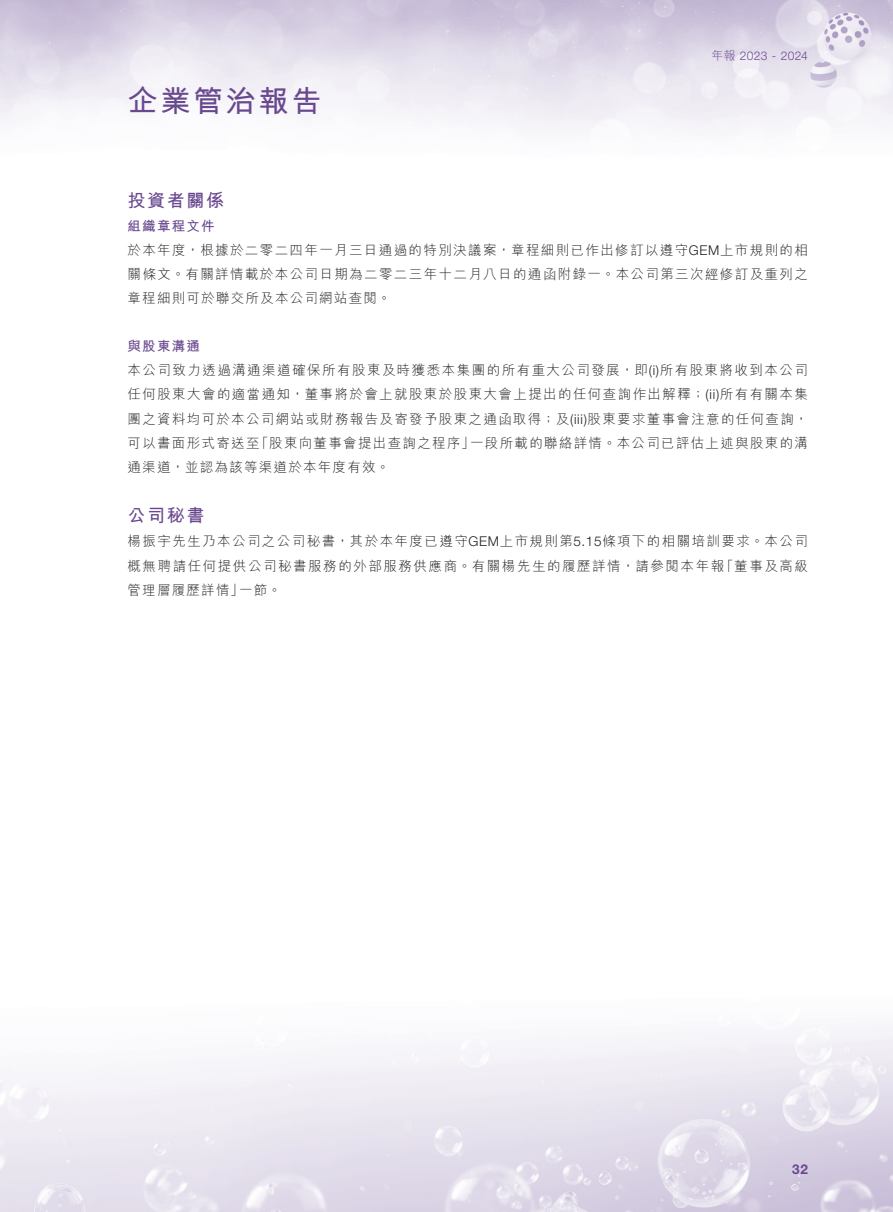
<style>
.page{position:relative;width:893px;height:1212px;background:#fff}
.page>*{position:absolute;margin:0;border:0;box-sizing:border-box;transform-origin:0 0}
.t1{font:700 30px "M Hei HK";letter-spacing:.09em;color:#69488f}
.t2{font:700 18px "M Hei HK";letter-spacing:.09em;color:#69488f}
.t3{font:300 13.5px/24px "M Hei HK";letter-spacing:.105em;color:#231f20}
.t4{font:700 13.5px "M Hei HK";letter-spacing:.09em;color:#69488f}
.t5{font:700 13.5px "Helvetica Neue LT Std";color:#69488f}
.t6{font:300 12px "Helvetica Neue LT Std";letter-spacing:.025em;color:#69488f}
.s1{font-family:"M Hei HK"}
.s2{font-weight:700;color:#69488f}
.s3{font-family:"Helvetica Neue LT Std"}
</style>
<div class="page">
<img style="left:0;top:0;width:893px;height:1212px">
<h1 class="t1" style="left:128px;top:79px;width:195px">企業管治報告</h1>
<p class="t6" style="left:712px;top:48px;width:98px"><span class="s1">年報</span> 2023 - 2024</p>
<h2 class="t2" style="left:128px;top:188px;width:98px">投資者關係</h2>
<p class="t3" style="left:128px;top:214px;width:682px"><span class="s2">組織章程文件<br></span>於本年度，根據於二零二四年一月三日通過的特別決議案，章程細則已作出修訂以遵守<span class="s3">GEM</span>上市規則的相關條文。有關詳情載於本公司日期為二零二三年十二月八日的通函附錄一。本公司第三次經修訂及重列之章程細則可於聯交所及本公司網站查閱。</p>
<p class="t4" style="left:128px;top:337px;width:74px">與股東溝通</p>
<p class="t3" style="left:128px;top:358px;width:682px">本公司致力透過溝通渠道確保所有股東及時獲悉本集團的所有重大公司發展，即 <span class="s3">)i(</span> 所有股東將收到本公司</p>
<p class="t3" style="left:128px;top:382px;width:682px">任何股東大會的適當通知，董事將於會上就股東於股東大會上提出的任何查詢作出解釋；<span class="s3">( )i i</span> 所有有關本集</p>
<p class="t3" style="left:128px;top:406px;width:682px">團之資料均可於本公司網站或財務報告及寄發予股東之通函取得；及<span class="s3">(iii)</span>股東要求董事會注意的任何查詢，</p>
<p class="t3" style="left:470px;top:430px;width:339px">一段所載的聯絡詳情。本公司已評估上述與股東的溝</p>
<p class="t3" style="left:255px;top:430px;width:221px">「股東向董事會提出查詢之程序」</p>
<p class="t3" style="left:128px;top:430px;width:264px">可以書面形式寄送至<br>通渠道，並認為該等渠道於本年度有效。</p>
<h2 class="t2" style="left:128px;top:503px;width:78px">公司秘書</h2>
<p class="t3" style="left:128px;top:529px;width:682px;text-align:right">楊振宇先生乃本公司之公司秘書，其於本年度已遵守<span class="s3">GEM</span>上市規則第<span class="s3">5.15</span>條項下的相關培訓要求。本公司「董事及高級</p>
<p class="t3" style="left:239px;top:553px;width:487px;text-indent:-112px">概無聘請任何提供公司秘書服務的外部服務供應商。有關楊先生的履歷詳情，請參閱本年報一節。</p>
<p class="t3" style="left:128px;top:577px;width:118px">管理層履歷詳情」</p>
<p class="t5" style="left:792px;top:1161px;width:17px">32</p>
</div>
